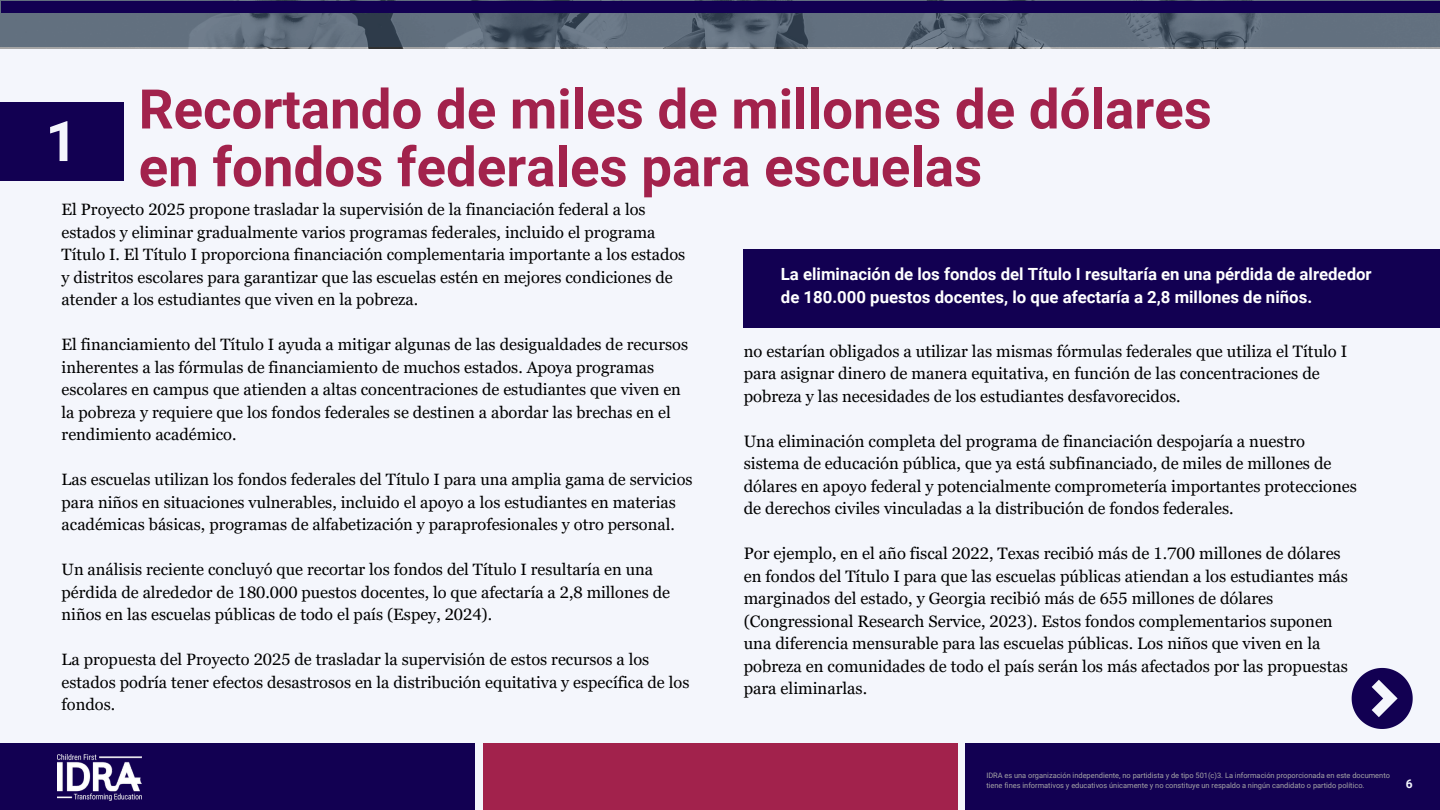
<style>
.page{position:relative;width:1440px;height:810px;background:#f4f6fc}
.page>*{position:absolute;margin:0;border:0;box-sizing:border-box;transform-origin:0 0}
.t1{font:700 56px "Roboto";color:#f4f6fc}
.t2{font:700 54.7px/57.8px "Roboto";color:#a2224c}
.t3{font:700 16.8px/23.2px "Roboto";color:#fff}
.t4{font:16.6px/22.5px "Georgia Pro";color:#000}
.t5{font:16.4px/22.5px "Georgia Pro";color:#000}
.t6{font:700 12px "Roboto";color:#f4f6fc}
.t7{font:7.4px/10px "Roboto";color:#a6a6a6}
</style>
<div class="page">
<img style="left:0;top:47px;width:1440px;height:2px">
<div style="left:966px;top:743px;width:474px;height:67px;background:#120052"></div>
<div style="left:483px;top:743px;width:474px;height:67px;background:#a2224c"></div>
<div style="left:0;top:743px;width:474px;height:67px;background:#120052"></div>
<svg style="left:1352px;top:668px;width:60px;height:61px"></svg>
<div style="left:744px;top:249px;width:696px;height:79px;background:#120052"></div>
<svg style="left:0;top:0;width:1440px;height:47px;background:#5d6a79"></svg>
<img style="left:57px;top:755px;width:84px;height:45px">
<div style="left:2px;top:1px;width:1438px;height:12px;background:#120052"></div>
<div style="left:0;top:102px;width:123px;height:79px;background:#120052"></div>
<p class="t2" style="left:139px;top:81px;width:1075px">Recortando de miles de millones de dólares en fondos federales para escuelas</p>
<h3 class="t5" style="left:62px;top:198px;width:625px">El Proyecto 2025 propone trasladar la supervisión de la financiación federal a los estados y eliminar gradualmente varios programas federales, incluido el programa Título I. El Título I proporciona financiación complementaria importante a los estados y distritos escolares para garantizar que las escuelas estén en mejores condiciones de atender a los estudiantes que viven en la pobreza.</h3>
<h3 class="t5" style="left:62px;top:333px;width:628px">El financiamiento del Título I ayuda a mitigar algunas de las desigualdades de recursos inherentes a las fórmulas de financiamiento de muchos estados. Apoya programas escolares en campus que atienden a altas concentraciones de estudiantes que viven en la pobreza y requiere que los fondos federales se destinen a abordar las brechas en el rendimiento académico.</h3>
<h3 class="t5" style="left:62px;top:468px;width:633px">Las escuelas utilizan los fondos federales del Título I para una amplia gama de servicios para niños en situaciones vulnerables, incluido el apoyo a los estudiantes en materias académicas básicas, programas de alfabetización y paraprofesionales y otro personal.</h3>
<h3 class="t5" style="left:62px;top:558px;width:610px">Un análisis reciente concluyó que recortar los fondos del Título I resultaría en una pérdida de alrededor de 180.000 puestos docentes, lo que afectaría a 2,8 millones de niños en las escuelas públicas de todo el país (Espey, 2024).</h3>
<h3 class="t5" style="left:62px;top:648px;width:629px">La propuesta del Proyecto 2025 de trasladar la supervisión de estos recursos a los estados podría tener efectos desastrosos en la distribución equitativa y específica de los fondos.</h3>
<p class="t1" style="left:46px;top:109px;width:34px">1</p>
<h3 class="t3" style="left:781px;top:262px;width:592px">La eliminación de los fondos del Título I resultaría en una pérdida de alrededor de 180.000 puestos docentes, lo que afectaría a 2,8 millones de niños.</h3>
<h2 class="t4" style="left:744px;top:340px;width:605px">no estarían obligados a utilizar las mismas fórmulas federales que utiliza el Título I para asignar dinero de manera equitativa, en función de las concentraciones de pobreza y las necesidades de los estudiantes desfavorecidos.</h2>
<h3 class="t4" style="left:744px;top:430px;width:615px">Una eliminación completa del programa de financiación despojaría a nuestro sistema de educación pública, que ya está subfinanciado, de miles de millones de dólares en apoyo federal y potencialmente comprometería importantes protecciones de derechos civiles vinculadas a la distribución de fondos federales.</h3>
<h3 class="t4" style="left:744px;top:542px;width:606px">Por ejemplo, en el año fiscal 2022, Texas recibió más de 1.700 millones de dólares en fondos del Título I para que las escuelas públicas atiendan a los estudiantes más marginados del estado, y Georgia recibió más de 655 millones de dólares (Congressional Research Service, 2023). Estos fondos complementarios suponen una diferencia mensurable para las escuelas públicas. Los niños que viven en la pobreza en comunidades de todo el país serán los más afectados por las propuestas para eliminarlas.</h3>
<p class="t7" style="left:986px;top:770px;width:405px">IDRA es una organización independiente, no partidista y de tipo 501(c)3. La información proporcionada en este documento tiene fines informativos y educativos únicamente y no constituye un respaldo a ningún candidato o partido político.</p>
<p class="t6" style="left:1406px;top:777px;width:8px">6</p>
</div>
